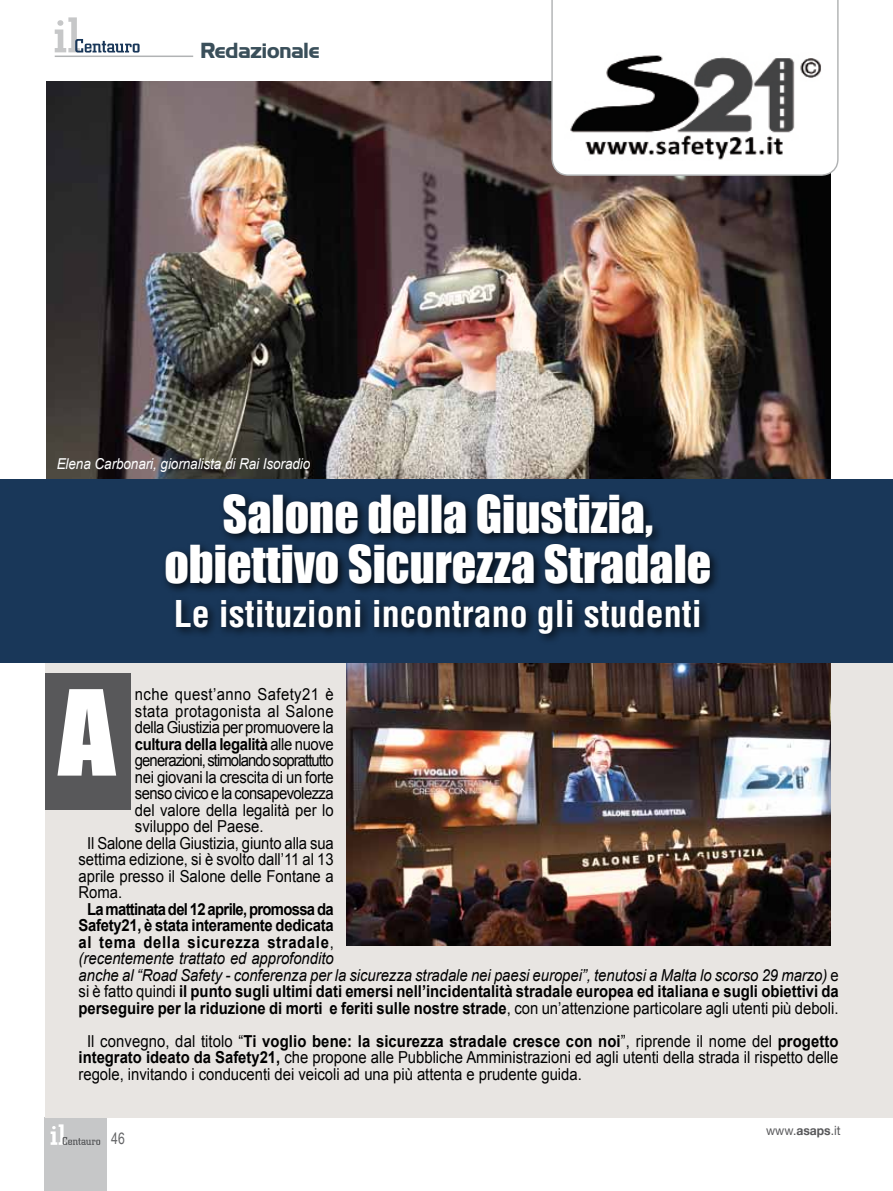
<style>
.page{position:relative;width:893px;height:1191px;background:#fff}
.page>*{position:absolute;margin:0;border:0;box-sizing:border-box;transform-origin:0 0}
.t1{font:48px/50.2px "Impact";color:#fff;text-align:center}
.t2{font:700 condensed 36px "Helvetica LT Std";color:#fff}
.t3{font:700 19.5px "Highland Gothic FLF";color:#3a4f5a}
.t4{font:16.5px/16.5px "Arial";letter-spacing:-.005em;color:#000;text-align:justify;scale:.9 1}
.t5{font:700 16.5px/16.5px "Arial";color:#000;scale:.9 1}
.t6{font:16.5px "Arial";letter-spacing:-.06em;color:#000;scale:.9 1}
.t7{font:16.5px "Arial";letter-spacing:-.03em;color:#000;scale:.9 1}
.t8{font:700 16.5px "Arial";letter-spacing:-.025em;color:#000;scale:.9 1}
.t9{font:16.5px "Arial";letter-spacing:-.04em;color:#000;scale:.9 1}
.t10{font:16.5px "Arial";letter-spacing:.025em;color:#000;scale:.9 1}
.t11{font:16.5px "Arial";letter-spacing:.03em;color:#000;scale:.9 1}
.t12{font:15.75px "Arial Narrow";color:#646567;scale:.95 1}
.t13{font:italic 15px "Arial";letter-spacing:-.005em;color:#fff;scale:.9 1}
.t14{font:12.75px "Helvetica Neue";color:#58585a;scale:.95 1}
.s1{font-weight:400}
.s2{font-weight:400;font-style:italic}
.s3{font-weight:700}
</style>
<div class="page">
<div style="left:45px;top:1117px;width:62px;height:74px;background:#c6c7c8"></div>
<svg style="left:51px;top:1124px;width:49px;height:21px"></svg>
<img style="left:46px;top:81px;width:784px;height:398px">
<div style="left:45px;top:608px;width:848px;height:510px;background:#e8e5e2"></div>
<div style="left:0;top:479px;width:893px;height:184px;background:#193759"></div>
<hr style="left:55px;top:56px;width:138px;height:1px;background:#b1b3b4">
<svg style="left:55px;top:17px;width:85px;height:36px"></svg>
<svg style="left:551px;top:0;width:288px;height:176px"></svg>
<div style="left:45px;top:673px;width:86px;height:137px;background:#58585a"></div>
<div style="left:160px;top:489px;width:560px;height:155px;background:#000;opacity:.75"></div>
<img style="left:347px;top:663px;width:483px;height:282px">
<svg style="left:57px;top:689px;width:59px;height:86px"></svg>
<p class="t3" style="left:201px;top:37px;width:120px">Redazionale</p>
<p class="t13" style="left:57px;top:454px;width:283px">Elena Carbonari, giornalista di Rai Isoradio</p>
<h1 class="t1" style="left:164px;top:488px;width:548px">Salone della Giustizia, obiettivo Sicurezza Stradale</h1>
<h2 class="t2" style="left:174px;top:591px;width:530px">Le istituzioni incontrano gli studenti</h2>
<p class="t11" style="left:135px;top:683px;width:222px">nche quest’anno Safety21 è</p>
<p class="t10" style="left:135px;top:700px;width:222px">stata protagonista al Salone</p>
<p class="t7" style="left:135px;top:716px;width:222px">della Giustizia per promuovere la</p>
<p class="t8" style="left:135px;top:732px;width:222px">cultura della legalità <span class="s1">alle nuove</span></p>
<p class="t6" style="left:135px;top:749px;width:222px">generazioni, stimolando soprattutto</p>
<p class="t4" style="left:135px;top:768px;width:223px">nei giovani la crescita di un forte</p>
<p class="t9" style="left:135px;top:782px;width:222px">senso civico e la consapevolezza</p>
<p class="t4" style="left:135px;top:801px;width:222px">del valore della legalità per lo</p>
<p class="t4" style="left:135px;top:818px;width:144px">sviluppo del Paese.</p>
<p class="t4" style="left:87px;top:834px;width:276px">Il Salone della Giustizia, giunto alla sua</p>
<p class="t4" style="left:79px;top:851px;width:285px">settima edizione, si è svolto dall’11 al 13</p>
<p class="t4" style="left:79px;top:867px;width:285px">aprile presso il Salone delle Fontane a</p>
<p class="t4" style="left:79px;top:884px;width:50px">Roma.</p>
<p class="t5" style="left:79px;top:901px;width:846px;text-indent:9px">La mattinata del 12 aprile, promossa da<br>Safety21, è stata interamente dedicata<br>al tema della sicurezza stradale<span class="s1">,<br></span><span class="s2">(recentemente trattato ed approfondito<br>anche al “Road Safety - conferenza per la sicurezza stradale nei paesi europei”, tenutosi a Malta lo scorso 29 marzo)</span> <span class="s1">e si è fatto quindi</span> il punto sugli ultimi dati emersi nell’incidentalità stradale europea ed italiana e sugli obiettivi da perseguire per la riduzione di morti e feriti sulle nostre strade<span class="s1">, con un’attenzione particolare agli utenti più deboli.</span></p>
<p class="t4" style="left:79px;top:1032px;width:846px;text-indent:9px">Il convegno, dal titolo “<span class="s3">Ti voglio bene: la sicurezza stradale cresce con noi</span>”, riprende il nome del <span class="s3">progetto integrato ideato da Safety21,</span> che propone alle Pubbliche Amministrazioni ed agli utenti della strada il rispetto delle regole, invitando i conducenti dei veicoli ad una più attenta e prudente guida.</p>
<p class="t12" style="left:111px;top:1126px;width:16px">46</p>
<p class="t14" style="left:766px;top:1122px;width:80px">www.<span class="s3">asaps</span>.it</p>
</div>
